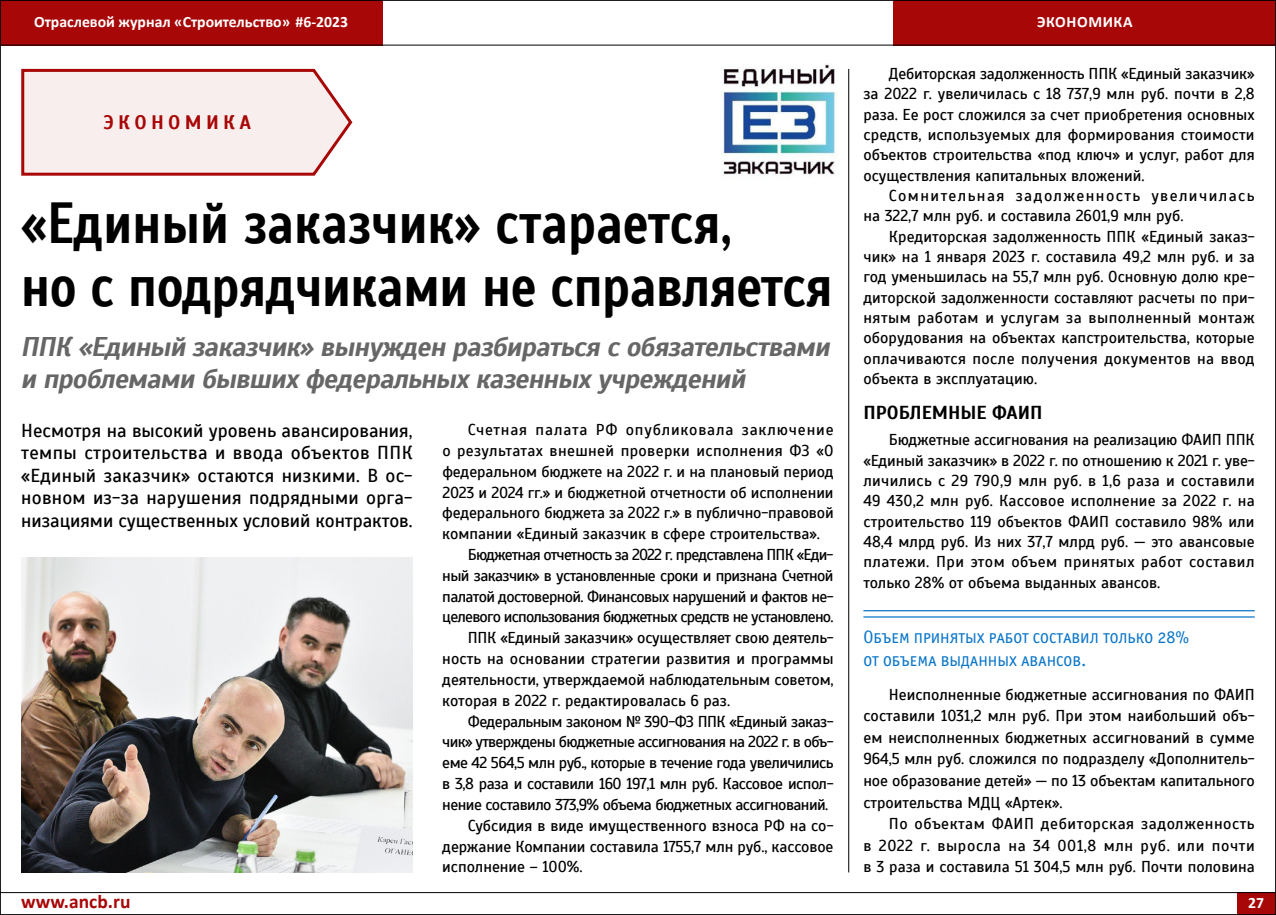
<style>
.page{position:relative;width:1276px;height:915px;background:#fff}
.page>*{position:absolute;margin:0;border:0;box-sizing:border-box;transform-origin:0 0}
.t1{font:700 57.75px/63px "Scada";letter-spacing:-.01em;color:#000;scale:.86 1}
.t2{font:italic 700 27px/32.4px "Scada";letter-spacing:-.03em;color:#666}
.t3{font:700 19.5px "Calibri";color:#a80707}
.t4{font:700 19.5px "Scada";letter-spacing:.22em;color:#a80707}
.t5{font:18.75px/22.5px "Scada";letter-spacing:-.005em;color:#000;text-align:justify}
.t6{font:700 18.75px "Scada";color:#000}
.t7{font:18px/22.5px "Officina Sans Book SCC";color:#0975c9}
.t8{font:15.75px/20.2px "Scada";letter-spacing:-.01em;color:#000;text-align:justify}
.t9{font:15.75px "Scada";letter-spacing:-.035em;color:#000}
.t10{font:15.75px "Scada";letter-spacing:-.05em;color:#000}
.t11{font:15.75px "Scada";letter-spacing:-.04em;color:#000}
.t12{font:15.75px/20.2px "Scada";letter-spacing:.08em;color:#000}
.t13{font:700 15.75px "Calibri";color:#fff}
.t14{font:15.75px "Scada";letter-spacing:-.045em;color:#000}
.t15{font:15.75px "Scada";letter-spacing:-.03em;color:#000}
.t16{font:15.75px "Scada";letter-spacing:.025em;color:#000}
.t17{font:15.75px "Scada";letter-spacing:.055em;color:#000}
</style>
<div class="page">
<svg style="left:21px;top:68px;width:332px;height:108px;background:#f3dfdf"></svg>
<hr style="left:848px;top:69px;width:1px;height:803px;background:#000">
<img style="left:721px;top:64px;width:117px;height:112px">
<img style="left:21px;top:557px;width:391px;height:315px">
<hr style="left:863px;top:610px;width:391px;height:1px;background:#0975c9">
<hr style="left:863px;top:616px;width:391px;height:1px;background:#0975c9">
<div style="left:1237px;top:892px;width:38px;height:22px;background:#a80707"></div>
<div style="left:0;top:0;width:382px;height:45px;background:#a80707"></div>
<div style="left:894px;top:0;width:382px;height:45px;background:#a80707"></div>
<hr style="left:0;top:0;width:1276px;height:1px;background:#000">
<hr style="left:0;top:45px;width:1276px;height:1px;background:#000">
<hr style="left:0;top:891px;width:1276px;height:1px;background:#000">
<hr style="left:0;top:913px;width:1276px;height:1px;background:#000">
<hr style="left:0;top:0;width:1px;height:914px;background:#000">
<hr style="left:1275px;top:0;width:1px;height:914px;background:#000">
<p class="t13" style="left:34px;top:11px;width:315px">Отраслевой журнал «Строительство» #6-2023</p>
<p class="t13" style="left:1037px;top:11px;width:21px">Экономика</p>
<p class="t4" style="left:103px;top:110px;width:149px">ЭКОНОМИКА</p>
<h1 class="t1" style="left:21px;top:192px;width:945px">«Единый заказчик» старается,<br>но с подрядчиками не справляется</h1>
<h2 class="t2" style="left:21px;top:330px;width:810px">ППК «Единый заказчик» вынужден разбираться с обязательствами и проблемами бывших федеральных казенных учреждений</h2>
<p class="t5" style="left:21px;top:419px;width:393px">Несмотря на высокий уровень авансирования, темпы строительства и ввода объектов ППК «Единый заказчик» остаются низкими. В ос&shy;новном из-за нарушения подрядными орга&shy;низациями существенных условий контрактов.</p>
<p class="t17" style="left:468px;top:420px;width:367px">Счетная палата РФ опубликовала заключение</p>
<p class="t16" style="left:442px;top:441px;width:393px">о результатах внешней проверки исполнения ФЗ «О</p>
<p class="t8" style="left:442px;top:461px;width:393px">федеральном бюджете на 2022 г. и на плановый период</p>
<p class="t8" style="left:442px;top:482px;width:393px">2023 и 2024 гг.» и бюджетной отчетности об исполнении</p>
<p class="t8" style="left:442px;top:503px;width:393px">федерального бюджета за 2022 г.» в публично-правовой</p>
<p class="t8" style="left:442px;top:523px;width:379px">компании «Единый заказчик в сфере строительства».</p>
<p class="t10" style="left:468px;top:545px;width:367px">Бюджетная отчетность за 2022 г. представлена ППК «Еди-</p>
<p class="t11" style="left:442px;top:566px;width:393px">ный заказчик» в установленные сроки и признана Счетной</p>
<p class="t11" style="left:442px;top:586px;width:393px">палатой достоверной. Финансовых нарушений и фактов не-</p>
<p class="t10" style="left:442px;top:607px;width:393px">целевого использования бюджетных средств не установлено.</p>
<p class="t8" style="left:468px;top:627px;width:367px">ППК «Единый заказчик» осуществляет свою деятель-</p>
<p class="t8" style="left:442px;top:648px;width:393px">ность на основании стратегии развития и программы</p>
<p class="t8" style="left:442px;top:669px;width:393px">деятельности, утверждаемой наблюдательным советом,</p>
<p class="t8" style="left:442px;top:690px;width:289px">которая в 2022 г. редактировалась 6 раз.</p>
<p class="t9" style="left:468px;top:711px;width:367px">Федеральным законом № 390-ФЗ ППК «Единый заказ-</p>
<p class="t14" style="left:442px;top:732px;width:393px">чик» утверждены бюджетные ассигнования на 2022 г. в объ-</p>
<p class="t9" style="left:442px;top:753px;width:393px">еме 42 564,5 млн руб., которые в течение года увеличились</p>
<p class="t15" style="left:442px;top:774px;width:393px">в 3,8 раза и составили 160 197,1 млн руб. Кассовое испол-</p>
<p class="t9" style="left:442px;top:795px;width:388px">нение составило 373,9% объема бюджетных ассигнований.</p>
<p class="t8" style="left:468px;top:815px;width:367px">Субсидия в виде имущественного взноса РФ на со-</p>
<p class="t8" style="left:442px;top:836px;width:393px">держание Компании составила 1755,7 млн руб., кассовое</p>
<p class="t8" style="left:442px;top:856px;width:142px">исполнение – 100%.</p>
<p class="t3" style="left:21px;top:889px;width:111px">www.ancb.ru</p>
<p class="t8" style="left:863px;top:64px;width:393px;text-indent:26px">Дебиторская задолженность ППК «Единый заказчик» за 2022 г. увеличилась с 18 737,9 млн руб. почти в 2,8 раза. Ее рост сложился за счет приобретения основных средств, используемых для формирования стоимости объектов строительства «под ключ» и услуг, работ для осуществления капитальных вложений.</p>
<p class="t12" style="left:863px;top:186px;width:393px;text-indent:26px">Сомнительная задолженность увеличилась на 322,7 млн руб. и составила 2601,9 млн руб.</p>
<p class="t8" style="left:863px;top:226px;width:393px;text-indent:26px">Кредиторская задолженность ППК «Единый заказ&shy;чик» на 1 января 2023 г. составила 49,2 млн руб. и за год уменьшилась на 55,7 млн руб. Основную долю кре&shy;диторской задолженности составляют расчеты по при&shy;нятым работам и услугам за выполненный монтаж оборудования на объектах капстроительства, которые оплачиваются после получения документов на ввод объекта в эксплуатацию.</p>
<p class="t6" style="left:863px;top:400px;width:181px">ПРОБЛЕМНЫЕ ФАИП</p>
<p class="t8" style="left:863px;top:430px;width:393px;text-indent:26px">Бюджетные ассигнования на реализацию ФАИП ППК «Единый заказчик» в 2022 г. по отношению к 2021 г. уве&shy;личились с 29 790,9 млн руб. в 1,6 раза и составили 49 430,2 млн руб. Кассовое исполнение за 2022 г. на строительство 119 объектов ФАИП составило 98% или 48,4 млрд руб. Из них 37,7 млрд руб. — это авансовые платежи. При этом объем принятых работ составил только 28% от объема выданных авансов.</p>
<p class="t7" style="left:863px;top:626px;width:327px">Объем принятых работ составил только 28% от объема выданных авансов.</p>
<p class="t8" style="left:863px;top:683px;width:393px;line-height:21.6px;text-indent:26px">Неисполненные бюджетные ассигнования по ФАИП составили 1031,2 млн руб. При этом наибольший объ&shy;ем неисполненных бюджетных ассигнований в сумме 964,5 млн руб. сложился по подразделу «Дополнитель&shy;ное образование детей» — по 13 объектам капитального строительства МДЦ «Артек».</p>
<p class="t8" style="left:863px;top:812px;width:393px;line-height:21.6px;text-indent:26px">По объектам ФАИП дебиторская задолженность в 2022 г. выросла на 34 001,8 млн руб. или почти в 3 раза и составила 51 304,5 млн руб. Почти половина</p>
<p class="t13" style="left:1248px;top:892px;width:17px">27</p>
</div>
